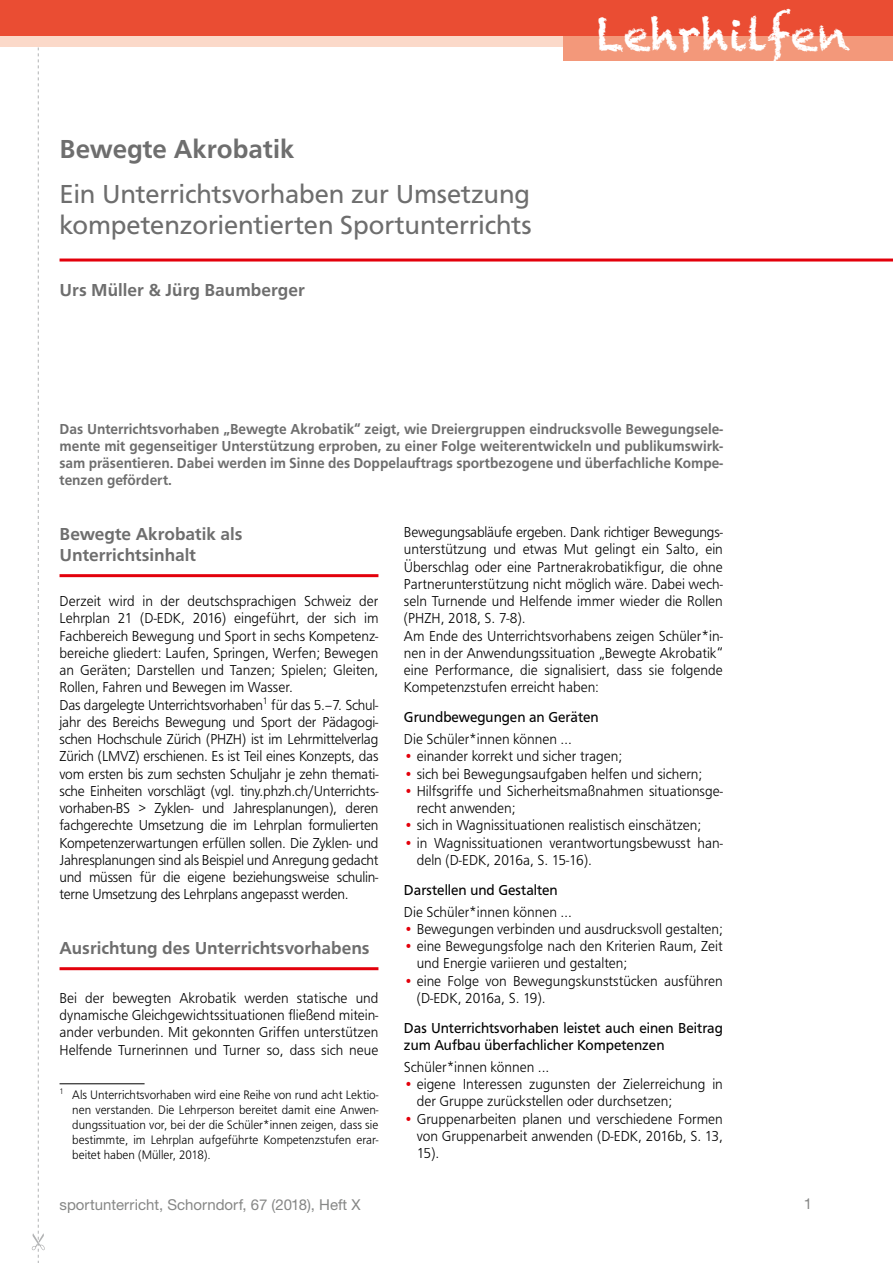
<style>
.page{position:relative;width:893px;height:1263px;background:#fff}
.page>*{position:absolute;margin:0;border:0;box-sizing:border-box;transform-origin:0 0}
.t1{font:43.5px "Chalkduster";letter-spacing:.01em;color:#fff}
.t2{font:27px/31.5px "Frutus T";color:#6e6e6e}
.t3{font:500 27px "Frutus T";color:#6e6e6e}
.t4{font:500 18px/21px "Frutus T";color:#6e6e6e}
.t5{font:300 15px/17.2px "Frutus T";color:#000;scale:.95 1}
.t6{font:500 15px/17.2px "Frutus T";color:#6e6e6e;text-align:justify;scale:.95 1}
.t7{font:15px/17.2px "Frutus T";color:#000;scale:.95 1}
.t8{font:15px "Helvetica Neue CE";color:#868786}
.t9{font:300 12.75px/15px "Frutus T";color:#000;text-align:justify;scale:.95 1}
.s1{color:#e3000b}
</style>
<div class="page">
<div style="left:0;top:0;width:893px;height:47px;background:#fbd9c9"></div>
<div style="left:563px;top:0;width:330px;height:61px;background:#f3987a"></div>
<div style="left:0;top:0;width:893px;height:36px;background:#ea4d33"></div>
<svg style="left:32px;top:47px;width:13px;height:1216px"></svg>
<hr style="left:60px;top:258px;width:833px;height:3px;background:#e3000b">
<hr style="left:60px;top:574px;width:318px;height:3px;background:#e3000b">
<hr style="left:60px;top:967px;width:318px;height:3px;background:#e3000b">
<hr style="left:60px;top:1083px;width:85px;height:1px;background:#000">
<h2 class="t3" style="left:60px;top:134px;width:236px">Bewegte Akrobatik</h2>
<h2 class="t2" style="left:60px;top:177px;width:474px">Ein Unterrichtsvorhaben zur Umsetzung kompetenzorientierten Sportunterrichts</h2>
<p class="t4" style="left:60px;top:279px;width:247px">Urs Müller &amp; Jürg Baumberger</p>
<h1 class="t1" style="left:596px;top:10px;width:256px">Lehrhilfen</h1>
<p class="t6" style="left:60px;top:420px;width:700px">Das Unterrichtsvorhaben „Bewegte Akrobatik“ zeigt, wie Dreiergruppen eindrucksvolle Bewegungsele&shy;mente mit gegenseitiger Unterstützung erproben, zu einer Folge weiterentwickeln und publikumswirk&shy;sam präsentieren. Dabei werden im Sinne des Doppelauftrags sportbezogene und überfachliche Kompe&shy;tenzen gefördert.</p>
<p class="t4" style="left:60px;top:524px;width:185px">Bewegte Akrobatik als<br>Unterrichtsinhalt</p>
<p class="t5" style="left:60px;top:592px;width:337px">Derzeit wird in der deutschsprachigen Schweiz der Lehrplan 21 (D-EDK, 2016) eingeführt, der sich im Fachbereich Bewegung und Sport in sechs Kompetenz&shy;bereiche gliedert: Laufen, Springen, Werfen; Bewegen an Geräten; Darstellen und Tanzen; Spielen; Gleiten, Rollen, Fahren und Bewegen im Wasser.<br>Das dargelegte Unterrichtsvorhaben<sup>1</sup> für das 5.–7. Schul&shy;jahr des Bereichs Bewegung und Sport der Pädagogi&shy;schen Hochschule Zürich (PHZH) ist im Lehrmittelverlag Zürich (LMVZ) erschienen. Es ist Teil eines Konzepts, das vom ersten bis zum sechsten Schuljahr je zehn themati&shy;sche Einheiten vorschlägt (vgl. tiny.phzh.ch/Unterrichts&shy;vorhaben-BS &gt; Zyklen- und Jahresplanungen), deren fachgerechte Umsetzung die im Lehrplan formulierten Kompetenzerwartungen erfüllen sollen. Die Zyklen- und Jahresplanungen sind als Beispiel und Anregung gedacht und müssen für die eigene beziehungsweise schulin&shy;terne Umsetzung des Lehrplans angepasst werden.</p>
<p class="t4" style="left:60px;top:938px;width:312px">Ausrichtung des Unterrichtsvorhabens</p>
<p class="t5" style="left:60px;top:989px;width:337px;text-align:justify">Bei der bewegten Akrobatik werden statische und dynamische Gleichgewichtssituationen fließend mitein&shy;ander verbunden. Mit gekonnten Griffen unterstützen Helfende Turnerinnen und Turner so, dass sich neue</p>
<p class="t9" style="left:72px;top:1087px;width:324px;text-indent:-13px"><sup>1</sup> Als Unterrichtsvorhaben wird eine Reihe von rund acht Lektio&shy;nen verstanden. Die Lehrperson bereitet damit eine Anwen&shy;dungssituation vor, bei der die Schüler*innen zeigen, dass sie bestimmte, im Lehrplan aufgeführte Kompetenzstufen erar&shy;beitet haben (Müller, 2018).</p>
<p class="t5" style="left:404px;top:523px;width:337px">Bewegungsabläufe ergeben. Dank richtiger Bewegungs&shy;unterstützung und etwas Mut gelingt ein Salto, ein Überschlag oder eine Partnerakrobatikfigur, die ohne Partnerunterstützung nicht möglich wäre. Dabei wech&shy;seln Turnende und Helfende immer wieder die Rollen (PHZH, 2018, S. 7-8).<br>Am Ende des Unterrichtsvorhabens zeigen Schüler*in&shy;nen in der Anwendungssituation „Bewegte Akrobatik“ eine Performance, die signalisiert, dass sie folgende Kompetenzstufen erreicht haben:</p>
<p class="t7" style="left:404px;top:708px;width:206px">Grundbewegungen an Geräten</p>
<p class="t5" style="left:404px;top:730px;width:178px">Die Schüler*innen können …</p>
<p class="t5" style="left:404px;top:747px;width:231px"><span class="s1">•</span> einander korrekt und sicher tragen;</p>
<p class="t5" style="left:404px;top:765px;width:316px"><span class="s1">•</span> sich bei Bewegungsaufgaben helfen und sichern;</p>
<p class="t5" style="left:417px;top:782px;width:324px;text-indent:-13px"><span class="s1">•</span> Hilfsgriffe und Sicherheitsmaßnahmen situationsge&shy;recht anwenden;</p>
<p class="t5" style="left:404px;top:816px;width:315px"><span class="s1">•</span> sich in Wagnissituationen realistisch einschätzen;</p>
<p class="t5" style="left:417px;top:834px;width:324px;text-indent:-13px"><span class="s1">•</span> in Wagnissituationen verantwortungsbewusst han&shy;deln (D-EDK, 2016a, S. 15-16).</p>
<p class="t7" style="left:404px;top:881px;width:163px">Darstellen und Gestalten</p>
<p class="t5" style="left:404px;top:903px;width:178px">Die Schüler*innen können …</p>
<p class="t5" style="left:404px;top:920px;width:337px"><span class="s1">•</span> Bewegungen verbinden und ausdrucksvoll gestalten;</p>
<p class="t5" style="left:417px;top:937px;width:324px;text-indent:-13px"><span class="s1">•</span> eine Bewegungsfolge nach den Kriterien Raum, Zeit und Energie variieren und gestalten;</p>
<p class="t5" style="left:417px;top:972px;width:324px;text-indent:-13px"><span class="s1">•</span> eine Folge von Bewegungskunststücken ausführen (D-EDK, 2016a, S. 19).</p>
<p class="t7" style="left:404px;top:1019px;width:337px">Das Unterrichtsvorhaben leistet auch einen Beitrag zum Aufbau überfachlicher Kompetenzen</p>
<p class="t5" style="left:404px;top:1058px;width:154px">Schüler*innen können ...</p>
<p class="t5" style="left:417px;top:1075px;width:324px;text-indent:-13px"><span class="s1">•</span> eigene Interessen zugunsten der Zielerreichung in der Gruppe zurückstellen oder durchsetzen;</p>
<p class="t5" style="left:417px;top:1110px;width:324px;text-align:justify;text-indent:-13px"><span class="s1">•</span> Gruppenarbeiten planen und verschiedene Formen von Gruppenarbeit anwenden (D-EDK, 2016b, S. 13, 15).</p>
<p class="t8" style="left:60px;top:1196px;width:303px">sportunterricht, Schorndorf, 67 (2018), Heft X</p>
<p class="t8" style="left:804px;top:1195px;width:10px">1</p>
</div>
